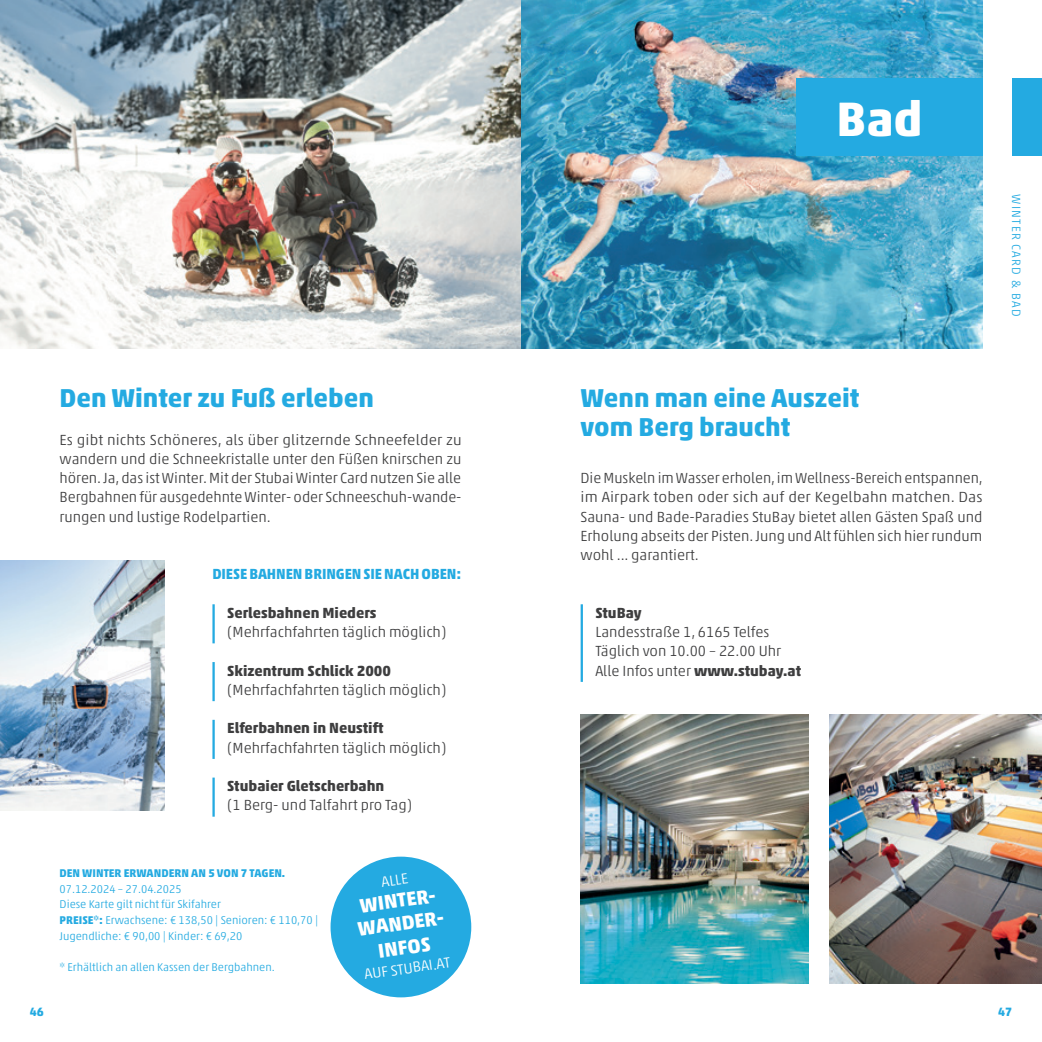
<style>
.page{position:relative;width:1042px;height:1042px;background:#fff}
.page>*{position:absolute;margin:0;border:0;box-sizing:border-box;transform-origin:0 0}
.t1{font:700 49px "Akko Std";color:#fff}
.t2{font:700 26.25px/29.8px "Akko Std";color:#24aae1}
.t3{font:700 20.12px/23.6px "Akko Std";color:#fff;text-align:center}
.t4{font:300 14.88px/19.2px "Akko Std";color:#3e3e3f;text-align:justify}
.t5{font:700 14.88px "Akko Std";color:#3e3e3f}
.t6{font:700 14.88px "Akko Std";letter-spacing:-.005em;color:#24aae1}
.t7{font:300 14.88px "Akko Std";color:#fff}
.t8{font:300 12.25px "Akko Std";letter-spacing:.1em;color:#24aae1}
.t9{font:700 12.25px "Akko Std";color:#24aae1}
.t10{font:300 11.38px/15.8px "Akko Std";color:#24aae1}
.t11{font:700 11.38px "Akko Std";color:#24aae1}
.s1{font-weight:700}
</style>
<div class="page">
<div style="left:1012px;top:79px;width:30px;height:77px;background:#24aae1"></div>
<img style="left:0;top:0;width:982px;height:348px">
<div style="left:796px;top:79px;width:186px;height:77px;background:#24aae1"></div>
<hr style="left:580px;top:604px;width:3px;height:78px;background:#24aae1">
<img style="left:0;top:560px;width:165px;height:250px">
<img style="left:829px;top:714px;width:213px;height:270px">
<img style="left:580px;top:714px;width:228px;height:270px">
<hr style="left:212px;top:604px;width:3px;height:39px;background:#24aae1">
<hr style="left:212px;top:662px;width:3px;height:39px;background:#24aae1">
<hr style="left:212px;top:720px;width:3px;height:39px;background:#24aae1">
<hr style="left:212px;top:777px;width:3px;height:39px;background:#24aae1">
<div style="left:330px;top:856px;width:141px;height:141px;background:#24aae1;border-radius:50%"></div>
<h2 class="t2" style="left:60px;top:382px;width:316px">Den Winter zu Fuß erleben</h2>
<p class="t4" style="left:60px;top:430px;width:403px">Es gibt nichts Schöneres, als über glitzernde Schneefelder zu wandern und die Schneekristalle unter den Füßen knirschen zu hören. Ja, das ist Winter. Mit der Stubai Winter Card nutzen Sie alle Bergbahnen für ausgedehnte Winter- oder Schneeschuh-wande&shy;rungen und lustige Rodelpartien.</p>
<p class="t6" style="left:212px;top:565px;width:250px">DIESE BAHNEN BRINGEN SIE NACH OBEN:</p>
<p class="t5" style="left:227px;top:603px;width:151px">Serlesbahnen Mieders</p>
<p class="t4" style="left:227px;top:622px;width:221px">(Mehrfachfahrten täglich möglich)</p>
<p class="t5" style="left:227px;top:661px;width:165px">Skizentrum Schlick 2000</p>
<p class="t4" style="left:227px;top:680px;width:221px">(Mehrfachfahrten täglich möglich)</p>
<p class="t5" style="left:227px;top:719px;width:158px">Elferbahnen in Neustift</p>
<p class="t4" style="left:227px;top:738px;width:221px">(Mehrfachfahrten täglich möglich)</p>
<p class="t5" style="left:227px;top:777px;width:159px">Stubaier Gletscherbahn</p>
<p class="t4" style="left:227px;top:795px;width:186px">(1 Berg- und Talfahrt pro Tag)</p>
<p class="t11" style="left:60px;top:866px;width:227px">DEN WINTER ERWANDERN AN 5 VON 7 TAGEN.</p>
<p class="t10" style="left:60px;top:880px;width:260px">07.12.2024 – 27.04.2025<br>Diese Karte gilt nicht für Skifahrer<br><span class="s1">PREISE*:</span> Erwachsene: € 138,50 | Senioren: € 110,70 | Jugendliche: € 90,00 | Kinder: € 69,20</p>
<p class="t10" style="left:60px;top:959px;width:217px">* Erhältlich an allen Kassen der Bergbahnen.</p>
<p class="t7" style="left:380px;top:873px;width:28px;rotate:-8deg">ALLE</p>
<h3 class="t3" style="left:353px;top:894px;width:91px;rotate:-8deg">WINTER-<br>WANDER-<br>INFOS</h3>
<p class="t7" style="left:363px;top:965px;width:88px;rotate:-8deg">AUF STUBAI.AT</p>
<h1 class="t1" style="left:836px;top:89px;width:88px">Bad</h1>
<h2 class="t2" style="left:580px;top:382px;width:280px">Wenn man eine Auszeit vom Berg braucht</h2>
<p class="t4" style="left:580px;top:468px;width:404px">Die Muskeln im Wasser erholen, im Wellness-Bereich entspannen, im Airpark toben oder sich auf der Kegelbahn matchen. Das Sauna- und Bade-Paradies StuBay bietet allen Gästen Spaß und Erholung abseits der Pisten. Jung und Alt fühlen sich hier rundum wohl ... garantiert.</p>
<p class="t5" style="left:595px;top:603px;width:48px">StuBay</p>
<p class="t4" style="left:595px;top:622px;width:207px;text-align:left">Landesstraße 1, 6165 Telfes<br>Täglich von 10.00 – 22.00 Uhr<br>Alle Infos unter <span class="s1">www.stubay.at</span></p>
<p class="t8" style="left:1024px;top:194px;width:124px;rotate:90deg">WINTER CARD &amp; BAD</p>
<p class="t9" style="left:30px;top:1004px;width:16px">46</p>
<p class="t9" style="left:998px;top:1004px;width:16px">47</p>
</div>
